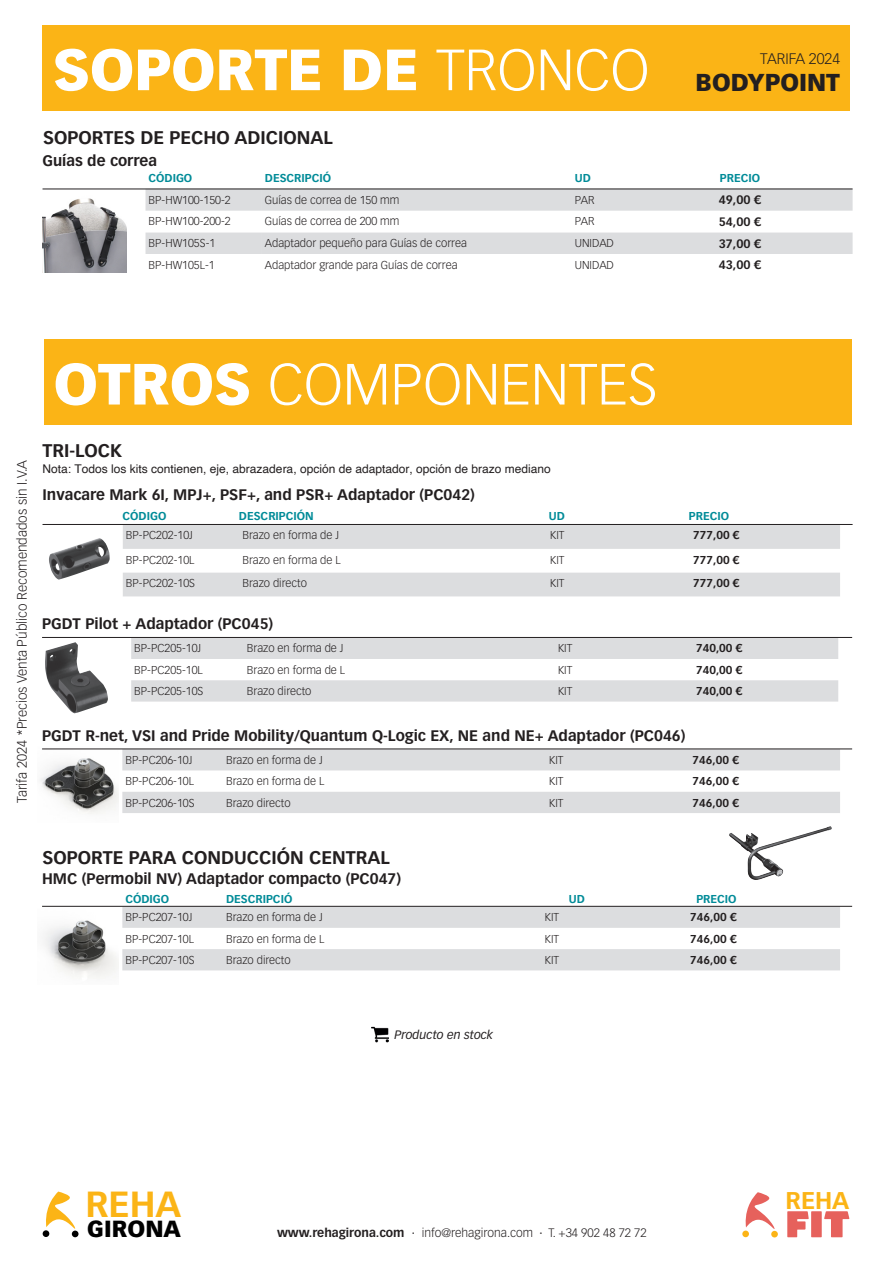
<style>
.page{position:relative;width:893px;height:1263px;background:#fff}
.page>*{position:absolute;margin:0;border:0;box-sizing:border-box;transform-origin:0 0}
.t1{font:300 57px "Vectora LT Std";color:#fff}
.t2{font:900 57px "Vectora LT Std";color:#fff}
.t3{font:700 35.7px "Vectora LT Std";color:#fbb416}
.t4{font:900 24px "Vectora LT Std";color:#231f20}
.t5{font:700 23.85px "Vectora LT Std";color:#fbb416}
.t6{font:900 22.95px "Vectora LT Std";color:#000}
.t7{font:700 18px "Vectora LT Std";color:#231f20}
.t8{font:700 15px "Vectora LT Std";color:#231f20}
.t9{font:300 15px "Vectora LT Std";color:#231f20}
.t10{font:300 13.5px "Vectora LT Std";color:#231f20}
.t11{font:12px "Helvetica";color:#231f20}
.t12{font:300 12px "Vectora LT Std";color:#231f20}
.t13{font:700 12px "Vectora LT Std";color:#231f20}
.t14{font:italic 12px "Vectora LT Std";color:#231f20}
.t15{font:300 11.25px "Vectora LT Std";color:#231f20}
.t16{font:700 11.25px "Vectora LT Std";color:#231f20}
.t17{font:700 11.25px "Vectora LT Std";color:#008b98}
.s1{font-weight:300}
.s2{font-weight:900}
.s3{font-weight:700}
</style>
<div class="page">
<div style="left:42px;top:26px;width:808px;height:85px;background:#fbb416"></div>
<svg style="left:46px;top:1191px;width:30px;height:38px"></svg>
<div style="left:43px;top:1230px;width:6px;height:7px;background:#000;border-radius:50%"></div>
<div style="left:72px;top:1230px;width:7px;height:7px;background:#000;border-radius:50%"></div>
<svg style="left:745px;top:1192px;width:30px;height:37px"></svg>
<div style="left:742px;top:1230px;width:7px;height:7px;background:#fbb416;border-radius:50%"></div>
<div style="left:771px;top:1231px;width:7px;height:6px;background:#fbb416;border-radius:50%"></div>
<svg style="left:787px;top:1211px;width:22px;height:26px"></svg>
<div style="left:811px;top:1211px;width:11px;height:26px;background:#e6615c"></div>
<svg style="left:824px;top:1211px;width:25px;height:26px"></svg>
<img style="left:43px;top:198px;width:83px;height:74px">
<svg style="left:146px;top:190px;width:707px;height:64px"></svg>
<hr style="left:43px;top:189px;width:810px;height:1px;background:#231f20">
<div style="left:44px;top:340px;width:807px;height:85px;background:#fbb416"></div>
<svg style="left:123px;top:525px;width:717px;height:71px;fill:#dcdddf"></svg>
<svg style="left:122px;top:749px;width:718px;height:64px;fill:#dcdddf"></svg>
<svg style="left:122px;top:907px;width:718px;height:63px;fill:#dcdddf"></svg>
<svg style="left:131px;top:638px;width:707px;height:64px;fill:#dcdddf"></svg>
<hr style="left:42px;top:637px;width:810px;height:1px;background:#231f20">
<img style="left:45px;top:642px;width:63px;height:71px">
<hr style="left:43px;top:524px;width:810px;height:1px;background:#231f20">
<img style="left:49px;top:538px;width:61px;height:41px">
<img style="left:40px;top:749px;width:78px;height:65px">
<hr style="left:42px;top:748px;width:810px;height:1px;background:#231f20">
<img style="left:44px;top:920px;width:74px;height:58px">
<hr style="left:42px;top:906px;width:810px;height:1px;background:#231f20">
<img style="left:729px;top:826px;width:103px;height:54px">
<img style="left:371px;top:1026px;width:17px;height:17px">
<p class="t2" style="left:53px;top:34px;width:598px">SOPORTE DE <span class="s1">TRONCO</span></p>
<h3 class="t9" style="left:760px;top:50px;width:82px">TARIFA 2024</h3>
<p class="t4" style="left:696px;top:67px;width:146px">BODYPOINT</p>
<p class="t7" style="left:43px;top:126px;width:291px">SOPORTES DE PECHO ADICIONAL</p>
<p class="t8" style="left:43px;top:152px;width:116px">Guías de correa</p>
<p class="t17" style="left:149px;top:171px;width:45px">CÓDIGO</p>
<p class="t17" style="left:265px;top:171px;width:68px">DESCRIPCIÓ</p>
<p class="t17" style="left:575px;top:171px;width:18px">UD</p>
<p class="t17" style="left:720px;top:171px;width:42px">PRECIO</p>
<p class="t15" style="left:149px;top:193px;width:84px">BP-HW100-150-2</p>
<p class="t15" style="left:265px;top:193px;width:136px">Guías de correa de 150 mm</p>
<p class="t15" style="left:575px;top:193px;width:21px">PAR</p>
<p class="t13" style="left:719px;top:193px;width:44px">49,00 €</p>
<p class="t15" style="left:149px;top:215px;width:84px">BP-HW100-200-2</p>
<p class="t15" style="left:265px;top:215px;width:136px">Guías de correa de 200 mm</p>
<p class="t15" style="left:575px;top:215px;width:21px">PAR</p>
<p class="t13" style="left:719px;top:214px;width:44px">54,00 €</p>
<p class="t15" style="left:149px;top:237px;width:68px">BP-HW105S-1</p>
<p class="t15" style="left:265px;top:237px;width:204px">Adaptador pequeño para Guías de correa</p>
<p class="t15" style="left:575px;top:237px;width:41px">UNIDAD</p>
<p class="t13" style="left:719px;top:236px;width:44px">37,00 €</p>
<p class="t15" style="left:149px;top:258px;width:68px">BP-HW105L-1</p>
<p class="t15" style="left:265px;top:258px;width:194px">Adaptador grande para Guías de correa</p>
<p class="t15" style="left:575px;top:258px;width:41px">UNIDAD</p>
<p class="t13" style="left:719px;top:258px;width:44px">43,00 €</p>
<p class="t10" style="left:14px;top:803px;width:345px;rotate:-90deg">Tarifa 2024 *Precios Venta Público Recomendados sin I.V.A</p>
<p class="t1" style="left:54px;top:351px;width:605px"><span class="s2">OTROS</span> COMPONENTES</p>
<p class="t7" style="left:43px;top:440px;width:81px">TRI-LOCK</p>
<p class="t11" style="left:43px;top:460px;width:510px">Nota: Todos los kits contienen, eje, abrazadera, opción de adaptador, opción de brazo mediano</p>
<p class="t8" style="left:43px;top:485px;width:434px">Invacare Mark 6I, MPJ+, PSF+, and PSR+ Adaptador (PC042)</p>
<p class="t17" style="left:123px;top:509px;width:45px">CÓDIGO</p>
<p class="t17" style="left:239px;top:509px;width:76px">DESCRIPCIÓN</p>
<p class="t17" style="left:549px;top:509px;width:18px">UD</p>
<p class="t17" style="left:689px;top:509px;width:42px">PRECIO</p>
<p class="t15" style="left:126px;top:529px;width:68px">BP-PC202-10J</p>
<p class="t15" style="left:242px;top:529px;width:98px">Brazo en forma de J</p>
<p class="t15" style="left:550px;top:529px;width:16px">KIT</p>
<p class="t16" style="left:693px;top:529px;width:48px">777,00 €</p>
<p class="t15" style="left:126px;top:553px;width:70px">BP-PC202-10L</p>
<p class="t15" style="left:242px;top:553px;width:100px">Brazo en forma de L</p>
<p class="t15" style="left:550px;top:553px;width:16px">KIT</p>
<p class="t16" style="left:693px;top:553px;width:48px">777,00 €</p>
<p class="t15" style="left:126px;top:577px;width:71px">BP-PC202-10S</p>
<p class="t15" style="left:242px;top:577px;width:66px">Brazo directo</p>
<p class="t15" style="left:550px;top:577px;width:16px">KIT</p>
<p class="t16" style="left:693px;top:576px;width:48px">777,00 €</p>
<p class="t8" style="left:42px;top:615px;width:233px">PGDT Pilot + Adaptador (PC045)</p>
<p class="t15" style="left:134px;top:642px;width:68px">BP-PC205-10J</p>
<p class="t15" style="left:247px;top:642px;width:98px">Brazo en forma de J</p>
<p class="t15" style="left:558px;top:642px;width:16px">KIT</p>
<p class="t16" style="left:696px;top:642px;width:48px">740,00 €</p>
<p class="t15" style="left:134px;top:663px;width:70px">BP-PC205-10L</p>
<p class="t15" style="left:247px;top:663px;width:100px">Brazo en forma de L</p>
<p class="t15" style="left:558px;top:663px;width:16px">KIT</p>
<p class="t16" style="left:696px;top:663px;width:48px">740,00 €</p>
<p class="t15" style="left:134px;top:684px;width:71px">BP-PC205-10S</p>
<p class="t15" style="left:247px;top:684px;width:66px">Brazo directo</p>
<p class="t15" style="left:558px;top:684px;width:16px">KIT</p>
<p class="t16" style="left:696px;top:684px;width:48px">740,00 €</p>
<p class="t8" style="left:42px;top:726px;width:645px">PGDT R-net, VSI and Pride Mobility/Quantum Q-Logic EX, NE and NE+ Adaptador (PC046)</p>
<p class="t15" style="left:125px;top:753px;width:68px">BP-PC206-10J</p>
<p class="t15" style="left:226px;top:753px;width:98px">Brazo en forma de J</p>
<p class="t15" style="left:549px;top:753px;width:16px">KIT</p>
<p class="t16" style="left:692px;top:753px;width:48px">746,00 €</p>
<p class="t15" style="left:125px;top:775px;width:70px">BP-PC206-10L</p>
<p class="t15" style="left:226px;top:775px;width:100px">Brazo en forma de L</p>
<p class="t15" style="left:549px;top:775px;width:16px">KIT</p>
<p class="t16" style="left:692px;top:774px;width:48px">746,00 €</p>
<p class="t15" style="left:125px;top:796px;width:71px">BP-PC206-10S</p>
<p class="t15" style="left:226px;top:796px;width:66px">Brazo directo</p>
<p class="t15" style="left:549px;top:796px;width:16px">KIT</p>
<p class="t16" style="left:692px;top:796px;width:48px">746,00 €</p>
<p class="t7" style="left:43px;top:847px;width:349px">SOPORTE PARA CONDUCCIÓN CENTRAL</p>
<p class="t8" style="left:42px;top:870px;width:361px">HMC (Permobil NV) Adaptador compacto (PC047)</p>
<p class="t17" style="left:125px;top:892px;width:45px">CÓDIGO</p>
<p class="t17" style="left:226px;top:892px;width:68px">DESCRIPCIÓ</p>
<p class="t17" style="left:569px;top:892px;width:18px">UD</p>
<p class="t17" style="left:696px;top:892px;width:42px">PRECIO</p>
<p class="t15" style="left:125px;top:911px;width:68px">BP-PC207-10J</p>
<p class="t15" style="left:226px;top:911px;width:98px">Brazo en forma de J</p>
<p class="t15" style="left:545px;top:911px;width:16px">KIT</p>
<p class="t16" style="left:690px;top:910px;width:48px">746,00 €</p>
<p class="t15" style="left:125px;top:932px;width:70px">BP-PC207-10L</p>
<p class="t15" style="left:226px;top:932px;width:100px">Brazo en forma de L</p>
<p class="t15" style="left:545px;top:932px;width:16px">KIT</p>
<p class="t16" style="left:690px;top:932px;width:48px">746,00 €</p>
<p class="t15" style="left:125px;top:953px;width:71px">BP-PC207-10S</p>
<p class="t15" style="left:226px;top:953px;width:66px">Brazo directo</p>
<p class="t15" style="left:545px;top:953px;width:16px">KIT</p>
<p class="t16" style="left:690px;top:953px;width:48px">746,00 €</p>
<p class="t14" style="left:394px;top:1028px;width:100px">Producto en stock</p>
<h2 class="t3" style="left:85px;top:1183px;width:97px">REHA</h2>
<h3 class="t6" style="left:87px;top:1214px;width:95px">GIRONA</h3>
<p class="t12" style="left:277px;top:1226px;width:371px"><span class="s3">www.rehagirona.com</span> · info@rehagirona.com · T. +34 902 48 72 72</p>
<h3 class="t5" style="left:786px;top:1186px;width:65px">REHA</h3>
</div>
